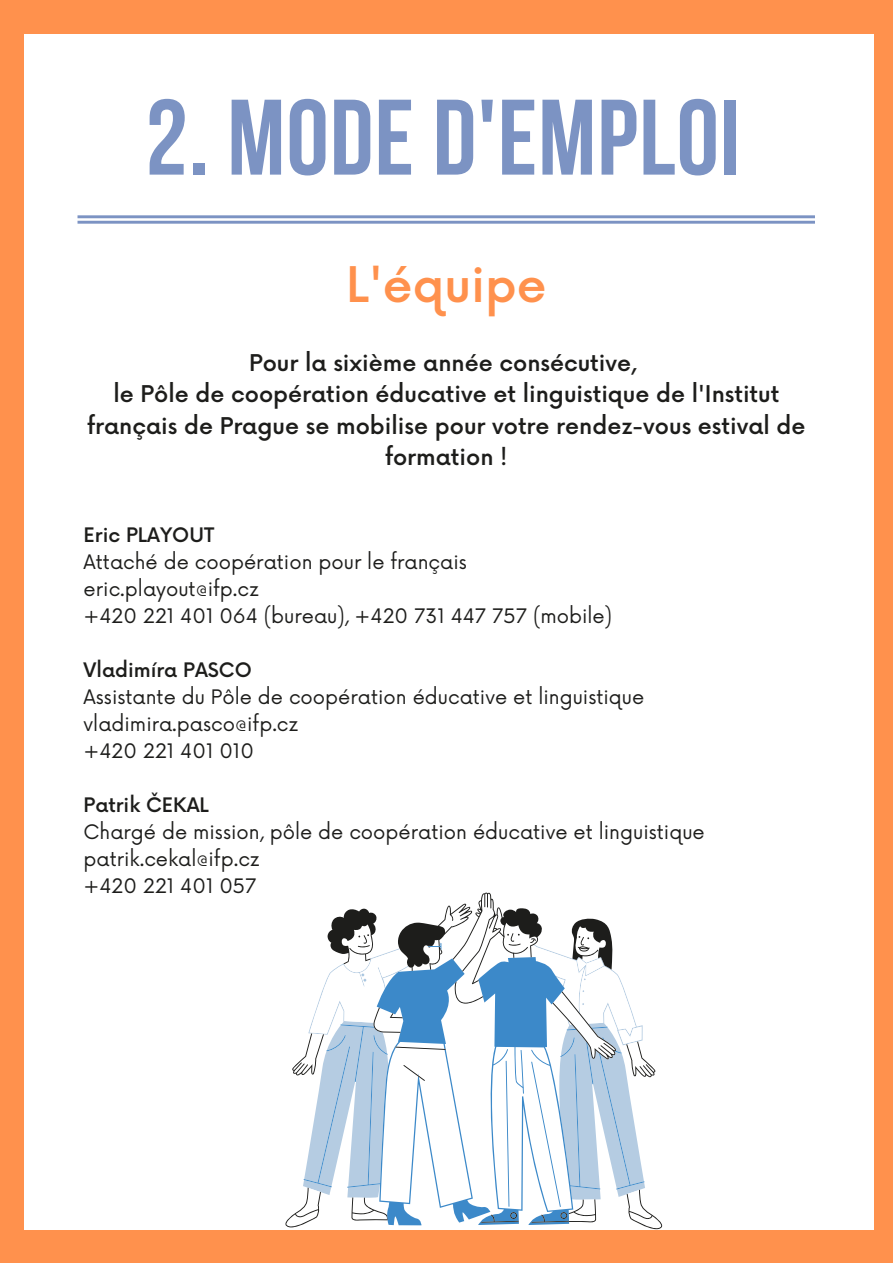
<style>
.page{position:relative;width:893px;height:1264px;background:#fff}
.page>*{position:absolute;margin:0;border:0;box-sizing:border-box;transform-origin:0 0}
.t1{font:700 106.95px "Bebas Neue";letter-spacing:.01em;color:#7c93c3}
.t2{font:500 47.85px "Now";color:#ff914d}
.t3{font:500 22.5px/31.5px "Now";color:#1d1d1b;text-align:center}
.t4{font:19.5px "Now";color:#1d1d1b}
.t5{font:500 19.5px "Now";color:#1d1d1b}
</style>
<div class="page">
<div style="left:0;top:0;width:892px;height:1262px;background:#ff914d"></div>
<div style="left:24px;top:34px;width:849px;height:1195px;background:#fff"></div>
<svg style="left:285px;top:892px;width:377px;height:337px"></svg>
<svg style="left:77px;top:215px;width:738px;height:9px"></svg>
<p class="t1" style="left:145px;top:94px;width:596px">2. MODE D'EMPLOI</p>
<p class="t2" style="left:346px;top:259px;width:202px">L'équipe</p>
<p class="t3" style="left:249px;top:348px;width:389px">Pour la sixième année consécutive,</p>
<p class="t3" style="left:87px;top:380px;width:720px">le Pôle de coopération éducative et linguistique de l'Institut français de Prague se mobilise pour votre rendez-vous estival de formation !</p>
<p class="t5" style="left:84px;top:524px;width:132px">Eric PLAYOUT</p>
<p class="t4" style="left:84px;top:551px;width:385px">Attaché de coopération pour le français</p>
<p class="t4" style="left:84px;top:578px;width:177px">eric.playout@ifp.cz</p>
<p class="t4" style="left:84px;top:604px;width:530px">+420 221 401 064 (bureau), +420 731 447 757 (mobile)</p>
<p class="t5" style="left:84px;top:659px;width:170px">Vladimíra PASCO</p>
<p class="t4" style="left:84px;top:685px;width:562px">Assistante du Pôle de coopération éducative et linguistique</p>
<p class="t4" style="left:84px;top:712px;width:216px">vladimira.pasco@ifp.cz</p>
<p class="t4" style="left:84px;top:739px;width:172px">+420 221 401 010</p>
<p class="t5" style="left:84px;top:794px;width:127px">Patrik ČEKAL</p>
<p class="t4" style="left:84px;top:820px;width:622px">Chargé de mission, pôle de coopération éducative et linguistique</p>
<p class="t4" style="left:84px;top:847px;width:178px">patrik.cekal@ifp.cz</p>
<p class="t4" style="left:84px;top:874px;width:174px">+420 221 401 057</p>
</div>
